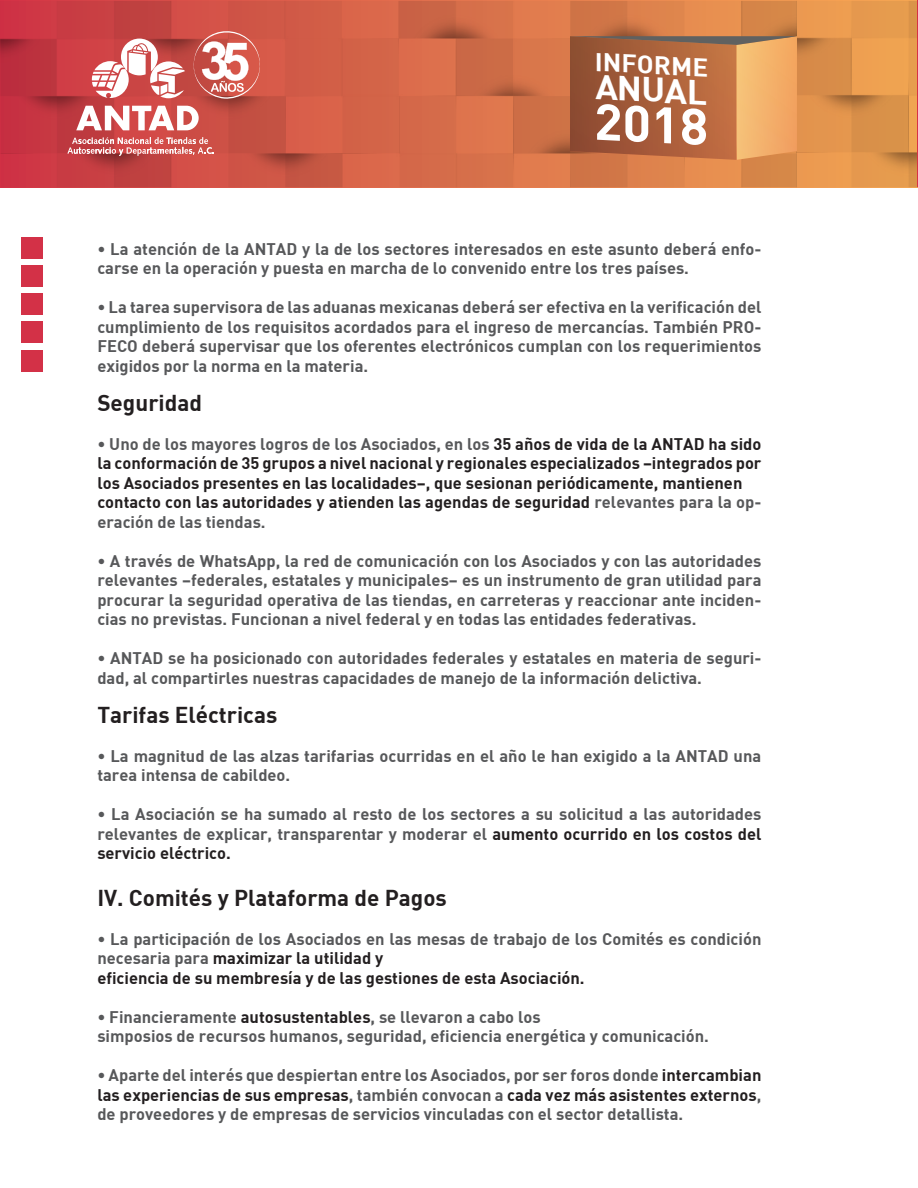
<style>
.page{position:relative;width:918px;height:1188px;background:#fff}
.page>*{position:absolute;margin:0;border:0;box-sizing:border-box;transform-origin:0 0}
.t1{font:50.25px "DIN Bold";color:#fff;scale:1.05 1}
.t2{font:33.9px "DIN Bold";color:#fff;scale:1.05 1}
.t3{font:25.05px "DIN Bold";color:#fff;scale:1.05 1}
.SUBTITULOS{font:22.5px "DIN Bold";color:#231f20}
.PARRAFOS{font:22.5px "DIN Bold";color:#231f20}
.PARRAFOS-2{font:16.5px/19.5px "DIN Bold";color:#57585a}
.PARRAFOS-3{font:16.5px/19.5px "DIN Bold";color:#231f20;text-align:justify}
.s1{color:#57585a}
.s2{color:#231f20}
</style>
<div class="page">
<img style="left:0;top:1px;width:57px;height:186px">
<img style="left:57px;top:0;width:861px;height:187px">
<svg style="left:191px;top:28px;width:72px;height:71px"></svg>
<svg style="left:76px;top:106px;width:123px;height:24px"></svg>
<svg style="left:92px;top:39px;width:93px;height:59px"></svg>
<svg style="left:67px;top:137px;width:147px;height:19px;background:#d57574"></svg>
<svg style="left:570px;top:36px;width:227px;height:124px;background:#ba7448"></svg>
<div style="left:21px;top:238px;width:21px;height:21px;background:#d33147"></div>
<div style="left:21px;top:266px;width:21px;height:21px;background:#d33147"></div>
<div style="left:21px;top:294px;width:21px;height:21px;background:#d33147"></div>
<div style="left:21px;top:322px;width:21px;height:21px;background:#d33147"></div>
<div style="left:21px;top:350px;width:21px;height:21px;background:#d33147"></div>
<hr style="left:917px;top:0;width:1px;height:186px;background:#d63146">
<h3 class="t3" style="left:596px;top:45px;width:110px;rotate:3deg">INFORME</h3>
<h2 class="t2" style="left:597px;top:65px;width:108px;rotate:3deg">ANUAL</h2>
<h1 class="t1" style="left:597px;top:89px;width:110px;rotate:3deg">2018</h1>
<p class="PARRAFOS-2" style="left:97px;top:238px;width:666px">• La atención de la ANTAD y la de los sectores interesados en este asunto deberá enfo&shy;carse en la operación y puesta en marcha de lo convenido entre los tres países.</p>
<p class="PARRAFOS-2" style="left:97px;top:297px;width:666px;text-align:justify">• La tarea supervisora de las aduanas mexicanas deberá ser efectiva en la verificación del cumplimiento de los requisitos acordados para el ingreso de mercancías. También PRO-FECO deberá supervisar que los oferentes electrónicos cumplan con los requerimientos exigidos por la norma en la materia.</p>
<p class="PARRAFOS" style="left:97px;top:388px;width:106px">Seguridad</p>
<p class="PARRAFOS-3" style="left:97px;top:433px;width:666px"><span class="s1">• Uno de los mayores logros de los Asociados, en los</span> 35 años de vida de la ANTAD ha sido la conformación de 35 grupos a nivel nacional y regionales especializados –integrados por los Asociados presentes en las localidades–, que sesionan periódicamente, mantienen</p>
<p class="PARRAFOS-3" style="left:97px;top:492px;width:666px">contacto con las autoridades y atienden las agendas de seguridad <span class="s1">relevantes para la op&shy;eración de las tiendas.</span></p>
<p class="PARRAFOS-2" style="left:97px;top:550px;width:666px;text-align:justify">• A través de WhatsApp, la red de comunicación con los Asociados y con las autoridades relevantes –federales, estatales y municipales– es un instrumento de gran utilidad para procurar la seguridad operativa de las tiendas, en carreteras y reaccionar ante inciden&shy;cias no previstas. Funcionan a nivel federal y en todas las entidades federativas.</p>
<p class="PARRAFOS-2" style="left:97px;top:648px;width:666px">• ANTAD se ha posicionado con autoridades federales y estatales en materia de seguri&shy;dad, al compartirles nuestras capacidades de manejo de la información delictiva.</p>
<p class="PARRAFOS" style="left:97px;top:700px;width:181px">Tarifas Eléctricas</p>
<p class="PARRAFOS-2" style="left:97px;top:745px;width:666px">• La magnitud de las alzas tarifarias ocurridas en el año le han exigido a la ANTAD una tarea intensa de cabildeo.</p>
<p class="PARRAFOS-2" style="left:97px;top:804px;width:666px;text-align:justify">• La Asociación se ha sumado al resto de los sectores a su solicitud a las autoridades relevantes de explicar, transparentar y moderar el <span class="s2">aumento ocurrido en los costos del servicio eléctrico.</span></p>
<p class="SUBTITULOS" style="left:97px;top:883px;width:351px">IV. Comités y Plataforma de Pagos</p>
<p class="PARRAFOS-2" style="left:97px;top:928px;width:666px">• La participación de los Asociados en las mesas de trabajo de los Comités es condición necesaria para <span class="s2">maximizar la utilidad y</span></p>
<p class="PARRAFOS-3" style="left:97px;top:967px;width:489px">eficiencia de su membresía y de las gestiones de esta Asociación.</p>
<p class="PARRAFOS-2" style="left:97px;top:1006px;width:445px">• Financieramente <span class="s2">autosustentables</span>, se llevaron a cabo los</p>
<p class="PARRAFOS-2" style="left:97px;top:1026px;width:613px">simposios de recursos humanos, seguridad, eficiencia energética y comunicación.</p>
<p class="PARRAFOS-2" style="left:97px;top:1065px;width:666px;text-align:justify">• Aparte del interés que despiertan entre los Asociados, por ser foros donde <span class="s2">intercambian las experiencias de sus empresas</span>, también convocan a <span class="s2">cada vez más asistentes externos</span>, de proveedores y de empresas de servicios vinculadas con el sector detallista.</p>
</div>
